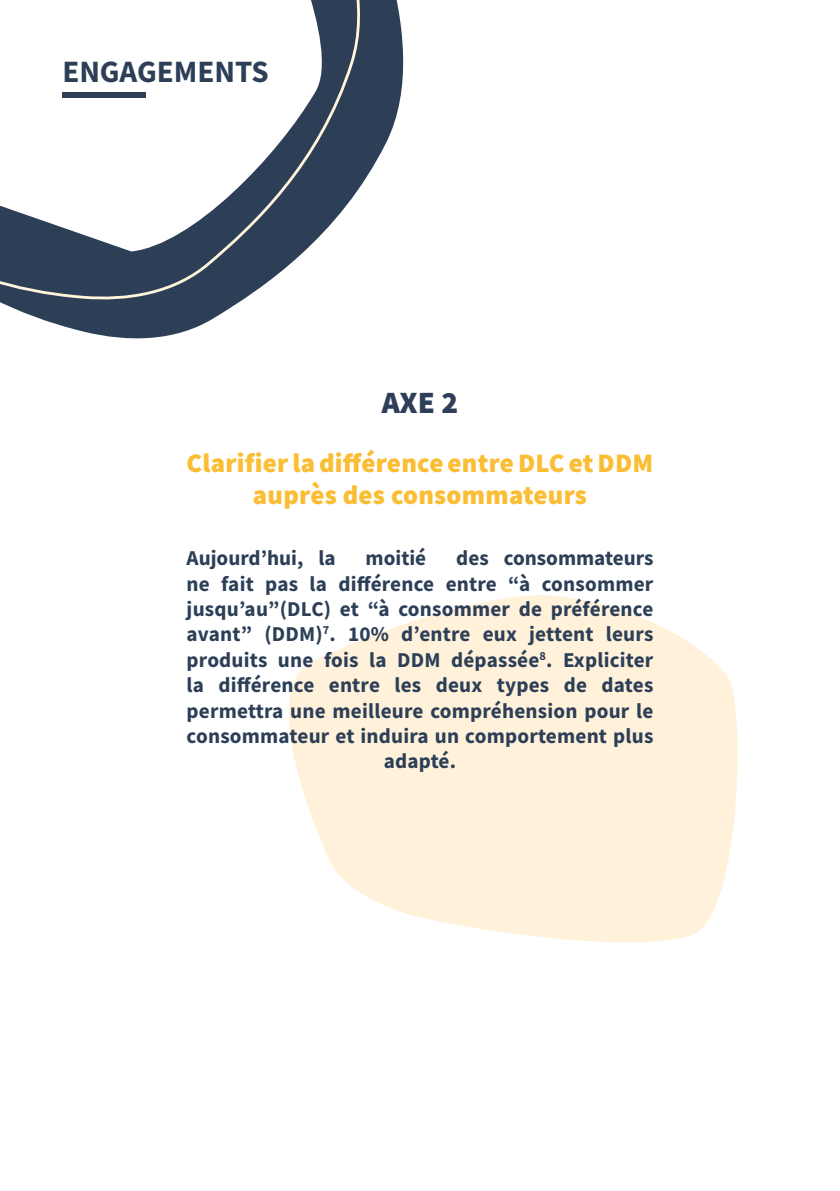
<style>
.page{position:relative;width:840px;height:1191px;background:#fff}
.page>*{position:absolute;margin:0;border:0;box-sizing:border-box;transform-origin:0 0}
.t1{font:700 31px "Source Sans Pro";color:#2c3f57}
.t2{font:900 31px "Source Sans Pro";color:#2e3e58}
.t3{font:900 26.8px/32.2px "Source Sans Pro";letter-spacing:.01em;color:#fbbd33;text-align:center}
.t4{font:700 21.2px "Source Sans Pro";letter-spacing:.01em;color:#2c3f57}
</style>
<div class="page">
<svg style="left:289px;top:595px;width:449px;height:348px;fill:#fff1da"></svg>
<svg style="left:0;top:0;width:404px;height:339px"></svg>
<svg style="left:0;top:0;width:387px;height:301px"></svg>
<div style="left:62px;top:92px;width:84px;height:6px;background:#2d3e57"></div>
<h1 class="t1" style="left:62px;top:50px;width:208px">ENGAGEMENTS</h1>
<h1 class="t2" style="left:381px;top:381px;width:78px">AXE 2</h1>
<p class="t3" style="left:186px;top:447px;width:468px">Clarifier la différence entre DLC et DDM auprès des consommateurs</p>
<p class="t4" style="left:186px;top:544px;width:150px">Aujourd’hui, la</p>
<p class="t4" style="left:365px;top:544px;width:62px">moitié</p>
<p class="t4" style="left:456px;top:544px;width:198px">des consommateurs</p>
<p class="t4" style="left:186px;top:569px;width:468px">ne fait pas la différence entre “à consommer</p>
<p class="t4" style="left:186px;top:594px;width:468px">jusqu’au”(DLC) et “à consommer de préférence</p>
<p class="t4" style="left:186px;top:620px;width:468px">avant” (DDM)<sup>7</sup>. 10% d’entre eux jettent leurs</p>
<p class="t4" style="left:186px;top:645px;width:468px">produits une fois la DDM dépassée<sup>8</sup>. Expliciter</p>
<p class="t4" style="left:186px;top:671px;width:468px">la différence entre les deux types de dates</p>
<p class="t4" style="left:186px;top:696px;width:468px">permettra une meilleure compréhension pour le</p>
<p class="t4" style="left:186px;top:721px;width:468px">consommateur et induira un comportement plus</p>
<p class="t4" style="left:383px;top:747px;width:74px">adapté.</p>
</div>
